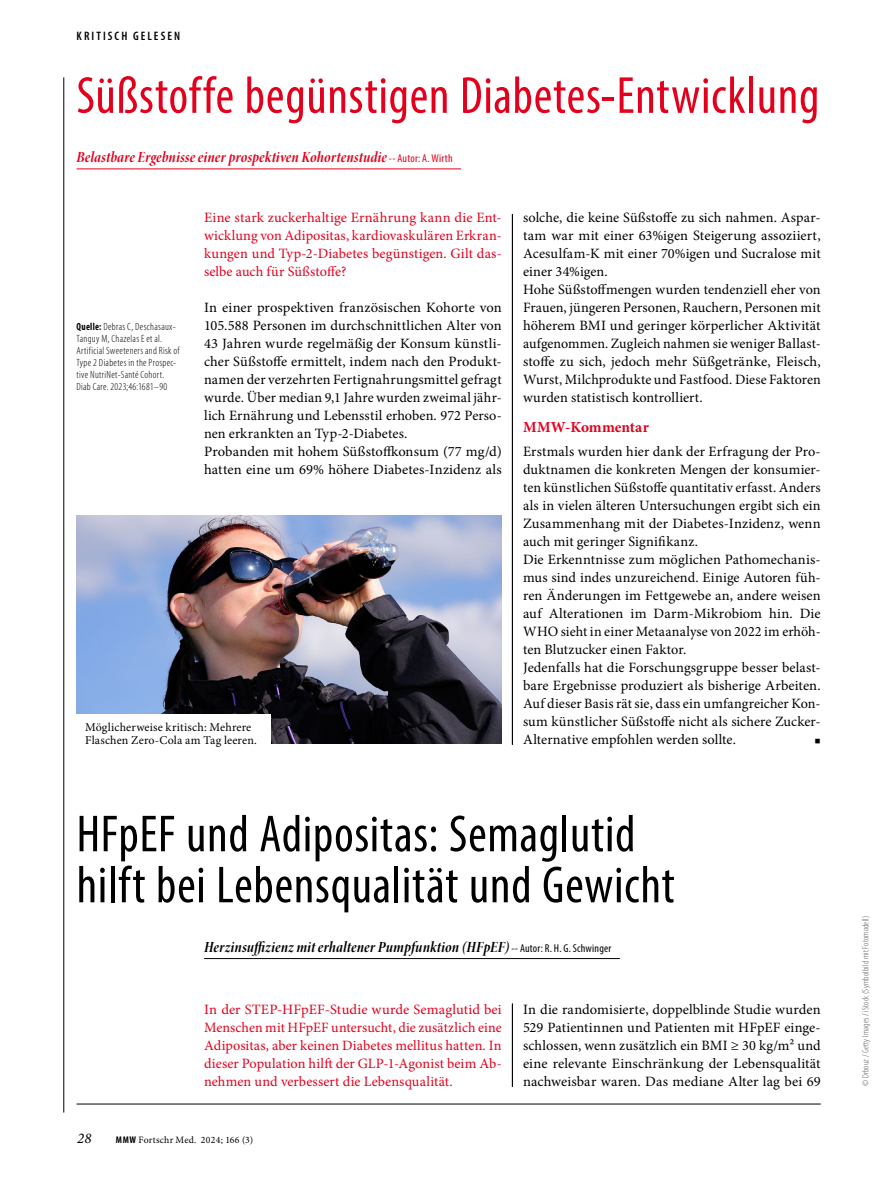
<style>
.page{position:relative;width:893px;height:1187px;background:#fff}
.page>*{position:absolute;margin:0;border:0;box-sizing:border-box;transform-origin:0 0}
.Title_kleinrot{font:condensed 52.5px/51px "Myriad Pro";letter-spacing:.015em;color:#000}
.Title_kleinrot-2{font:condensed 52.5px "Myriad Pro";letter-spacing:.015em;color:#e3001d}
.SuperTitle_1rot{font:15.75px "Minion Pro Bold Cn It Disp";letter-spacing:.01em;color:#000}
.SuperTitle_1rot-2{font:15.75px "Minion Pro Bold Cn It Disp";letter-spacing:.005em;color:#e3001d}
.SectionHeading_1_Comment{font:700 15.3px "Minion Pro";letter-spacing:.005em;color:#e3001d}
.t1{font:italic 14.85px "Minion Pro";color:#000}
.Para_x{font:14.25px/18px "Minion Pro";letter-spacing:.005em;color:#000;text-align:justify}
.Trailer_kleinrot{font:14.25px/18px "Minion Pro";letter-spacing:.01em;color:#e3001d;text-align:justify}
.t2{font:600 condensed 12.3px "Myriad Pro";letter-spacing:.165em;color:#000}
.Image_Caption_x{font:12px/12.8px "Minion Pro";letter-spacing:.015em;color:#000}
.Source_x{font:300 condensed 10.5px/12px "Myriad Pro";letter-spacing:.03em;color:#000}
.Para_x-2{font:10.5px "Arial Unicode MS";color:#000}
.t3{font:9.75px "Minion Pro";letter-spacing:.025em;color:#000}
.Image_Source_x{font:300 condensed 9px "Myriad Pro";letter-spacing:.02em;color:#565655}
.s1{font-family:"Myriad Pro";font-stretch:condensed;font-size:11.4px}
.s2{font-weight:700}
.s3{font-family:"Myriad Pro";font-weight:700;font-stretch:condensed}
</style>
<div class="page">
<hr style="left:77px;top:1103px;width:744px;height:1px;background:#000">
<hr style="left:64px;top:77px;width:1px;height:1035px;background:#000">
<hr style="left:77px;top:169px;width:384px;height:1px;background:#e3001d">
<hr style="left:512px;top:214px;width:1px;height:530px;background:#000">
<hr style="left:204px;top:958px;width:416px;height:1px;background:#000">
<hr style="left:512px;top:1003px;width:1px;height:83px;background:#000">
<img style="left:77px;top:515px;width:425px;height:228px">
<div style="left:77px;top:714px;width:194px;height:29px;background:#fff"></div>
<p class="t2" style="left:77px;top:29px;width:105px">KRITISCH GELESEN</p>
<p class="Title_kleinrot-2" style="left:77px;top:64px;width:744px">Süßstoffe begünstigen Diabetes-Entwicklung</p>
<p class="SuperTitle_1rot-2" style="left:77px;top:147px;width:378px">Belastbare Ergebnisse einer prospektiven Kohortenstudie <span class="s1">-- Autor: A. Wirth</span></p>
<p class="Source_x" style="left:77px;top:320px;width:104px"><span class="s2">Quelle:</span> Debras C, Deschasaux-<br>Tanguy M, Chazelas E et al.<br>Artificial Sweeteners and Risk of<br>Type 2 Diabetes in the Prospec&shy;tive NutriNet-Santé Cohort.<br>Diab Care. 2023;46:1681–90</p>
<p class="Trailer_kleinrot" style="left:204px;top:208px;width:299px">Eine stark zuckerhaltige Ernährung kann die Ent&shy;wicklung von Adipositas, kardiovaskulären Erkran&shy;kungen und Typ-2-Diabetes begünstigen. Gilt das&shy;selbe auch für Süßstoffe?</p>
<p class="Para_x" style="left:204px;top:298px;width:299px">In einer prospektiven französischen Kohorte von 105.588 Personen im durchschnittlichen Alter von 43 Jahren wurde regelmäßig der Konsum künstli&shy;cher Süßstoffe ermittelt, indem nach den Produkt&shy;namen der verzehrten Fertignahrungsmittel gefragt wurde. Über median 9,1 Jahre wurden zweimal jähr&shy;lich Ernährung und Lebensstil erhoben. 972 Perso&shy;nen erkrankten an Typ-2-Diabetes.</p>
<p class="Para_x" style="left:204px;top:442px;width:299px">Probanden mit hohem Süßstoffkonsum (77 mg/d) hatten eine um 69% höhere Diabetes-Inzidenz als</p>
<p class="Image_Caption_x" style="left:85px;top:720px;width:173px">Möglicherweise kritisch: Mehrere<br>Flaschen Zero-Cola am Tag leeren.</p>
<p class="Para_x" style="left:523px;top:208px;width:299px">solche, die keine Süßstoffe zu sich nahmen. Aspar&shy;tam war mit einer 63%igen Steigerung assoziiert, Acesulfam-K mit einer 70%igen und Sucralose mit einer 34%igen.</p>
<p class="Para_x" style="left:523px;top:280px;width:299px">Hohe Süßstoffmengen wurden tendenziell eher von Frauen, jüngeren Personen, Rauchern, Personen mit höherem BMI und geringer körperlicher Aktivität aufgenommen. Zugleich nahmen sie weniger Ballast&shy;stoffe zu sich, jedoch mehr Süßgetränke, Fleisch, Wurst, Milchprodukte und Fastfood. Diese Faktoren wurden statistisch kontrolliert.</p>
<p class="SectionHeading_1_Comment" style="left:523px;top:416px;width:127px">MMW-Kommentar</p>
<p class="Para_x" style="left:523px;top:442px;width:299px">Erstmals wurden hier dank der Erfragung der Pro&shy;duktnamen die konkreten Mengen der konsumier&shy;ten künstlichen Süßstoffe quantitativ erfasst. Anders als in vielen älteren Untersuchungen ergibt sich ein Zusammenhang mit der Diabetes-Inzidenz, wenn auch mit geringer Signifikanz.</p>
<p class="Para_x" style="left:523px;top:550px;width:299px">Die Erkenntnisse zum möglichen Pathomechanis&shy;mus sind indes unzureichend. Einige Autoren füh&shy;ren Änderungen im Fettgewebe an, andere weisen auf Alterationen im Darm-Mikrobiom hin. Die WHO sieht in einer Metaanalyse von 2022 im erhöh&shy;ten Blutzucker einen Faktor.</p>
<p class="Para_x" style="left:523px;top:658px;width:299px">Jedenfalls hat die Forschungsgruppe besser belast&shy;bare Ergebnisse produziert als bisherige Arbeiten.<br>Auf dieser Basis rät sie, dass ein umfangreicher Kon&shy;sum künstlicher Süßstoffe nicht als sichere Zucker-Alternative empfohlen werden sollte.</p>
<p class="Para_x-2" style="left:814px;top:734px;width:8px">■</p>
<p class="Title_kleinrot" style="left:77px;top:807px;width:600px">HFpEF und Adipositas: Semaglutid hilft bei Lebensqualität und Gewicht</p>
<p class="SuperTitle_1rot" style="left:204px;top:936px;width:409px">Herzinsuffizienz mit erhaltener Pumpfunktion (HFpEF) <span class="s1">-- Autor: R. H. G. Schwinger</span></p>
<p class="Trailer_kleinrot" style="left:204px;top:1000px;width:299px">In der STEP-HFpEF-Studie wurde Semaglutid bei Menschen mit HFpEF untersucht, die zusätzlich eine Adipositas, aber keinen Diabetes mellitus hatten. In dieser Population hilft der GLP-1-Agonist beim Ab&shy;nehmen und verbessert die Lebensqualität.</p>
<p class="Para_x" style="left:523px;top:1000px;width:299px">In die randomisierte, doppelblinde Studie wurden 529 Patientinnen und Patienten mit HFpEF einge&shy;schlossen, wenn zusätzlich ein BMI ≥ 30 kg/m² und eine relevante Einschränkung der Lebensqualität nachweisbar waren. Das mediane Alter lag bei 69</p>
<p class="t1" style="left:77px;top:1128px;width:16px">28</p>
<p class="t3" style="left:116px;top:1132px;width:139px"><span class="s3">MMW</span> Fortschr Med. 2024; 166 (3)</p>
<p class="Image_Source_x" style="left:861px;top:1085px;width:172px;rotate:-90deg">© Drbouz / Getty Images / iStock (Symbolbild mit Fotomodell)</p>
</div>
